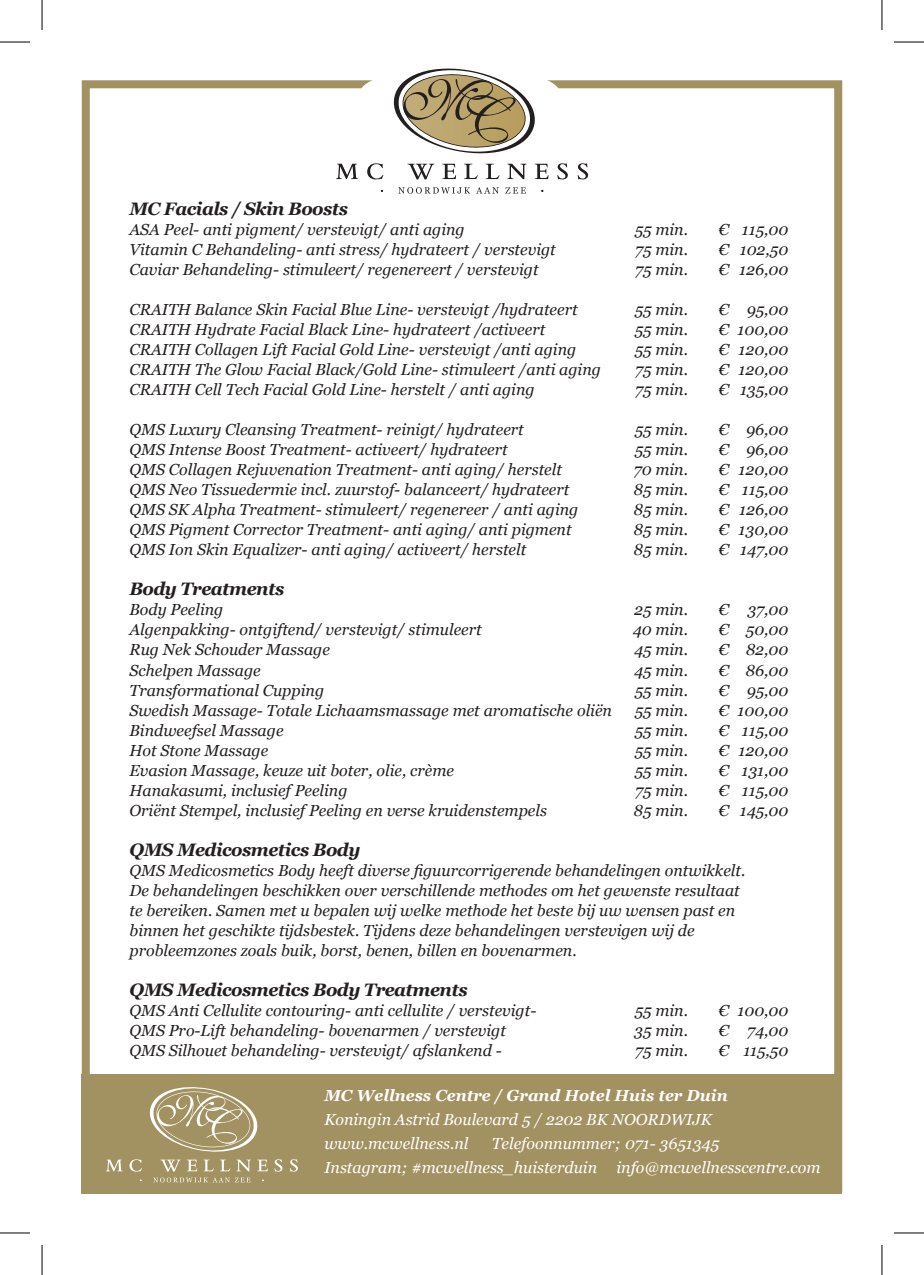
<style>
.page{position:relative;width:924px;height:1275px;background:#fff}
.page>*{position:absolute;margin:0;border:0;box-sizing:border-box;transform-origin:0 0}
.t1{font:italic 700 18px "Georgia";letter-spacing:-.03em;color:#231f20}
.t2{font:italic 16px/20px "Georgia";color:#231f20}
.t3{font:italic 16px/24px "Georgia";color:#fff}
.t4{font:italic 700 16px "Georgia";color:#fff}
</style>
<div class="page">
<div style="left:82px;top:80px;width:759px;height:1111px;border:8px solid #a29161"></div>
<div style="left:360px;top:67px;width:199px;height:55px;background:#fff;border-radius:50%"></div>
<svg style="left:380px;top:187px;width:163px;height:7px"></svg>
<svg style="left:393px;top:68px;width:142px;height:86px"></svg>
<svg style="left:336px;top:164px;width:22px;height:15px"></svg>
<svg style="left:367px;top:163px;width:16px;height:16px"></svg>
<svg style="left:407px;top:164px;width:27px;height:15px"></svg>
<svg style="left:442px;top:164px;width:14px;height:15px"></svg>
<svg style="left:464px;top:164px;width:14px;height:15px"></svg>
<svg style="left:485px;top:164px;width:14px;height:15px"></svg>
<svg style="left:507px;top:164px;width:19px;height:15px"></svg>
<svg style="left:534px;top:164px;width:14px;height:15px"></svg>
<svg style="left:557px;top:163px;width:10px;height:16px"></svg>
<svg style="left:577px;top:163px;width:11px;height:16px"></svg>
<div style="left:82px;top:1074px;width:759px;height:119px;background:#a29161"></div>
<svg style="left:140px;top:1177px;width:124px;height:5px"></svg>
<svg style="left:106px;top:1159px;width:17px;height:12px"></svg>
<svg style="left:129px;top:1087px;width:138px;height:84px"></svg>
<svg style="left:274px;top:1159px;width:8px;height:12px"></svg>
<svg style="left:290px;top:1159px;width:8px;height:12px"></svg>
<hr style="left:0;top:42px;width:30px;height:1px;background:#000">
<hr style="left:893px;top:42px;width:30px;height:1px;background:#000">
<hr style="left:0;top:1232px;width:30px;height:1px;background:#000">
<hr style="left:893px;top:1232px;width:30px;height:1px;background:#000">
<hr style="left:42px;top:0;width:1px;height:30px;background:#000">
<hr style="left:42px;top:1245px;width:1px;height:30px;background:#000">
<hr style="left:881px;top:0;width:1px;height:30px;background:#000">
<hr style="left:881px;top:1245px;width:1px;height:30px;background:#000">
<p class="t1" style="left:129px;top:196px;width:220px">MC Facials / Skin Boosts</p>
<p class="t2" style="left:129px;top:219px;width:336px">ASA Peel- anti pigment/ verstevigt/ anti aging</p>
<p class="t2" style="left:634px;top:219px;width:55px">55 min.</p>
<p class="t2" style="left:718px;top:219px;width:71px">€ 115,00</p>
<p class="t2" style="left:129px;top:239px;width:427px">Vitamin C Behandeling- anti stress/ hydrateert / verstevigt</p>
<p class="t2" style="left:635px;top:239px;width:54px">75 min.</p>
<p class="t2" style="left:718px;top:239px;width:71px">€ 102,50</p>
<p class="t2" style="left:129px;top:259px;width:410px">Caviar Behandeling- stimuleert/ regenereert / verstevigt</p>
<p class="t2" style="left:635px;top:259px;width:54px">75 min.</p>
<p class="t2" style="left:718px;top:259px;width:71px">€ 126,00</p>
<p class="t2" style="left:129px;top:299px;width:449px">CRAITH Balance Skin Facial Blue Line- verstevigt /hydrateert</p>
<p class="t2" style="left:634px;top:299px;width:55px">55 min.</p>
<p class="t2" style="left:718px;top:299px;width:71px">€ 95,00</p>
<p class="t2" style="left:129px;top:319px;width:417px">CRAITH Hydrate Facial Black Line- hydrateert /activeert</p>
<p class="t2" style="left:634px;top:319px;width:55px">55 min.</p>
<p class="t2" style="left:718px;top:319px;width:71px">€ 100,00</p>
<p class="t2" style="left:129px;top:339px;width:448px">CRAITH Collagen Lift Facial Gold Line- verstevigt /anti aging</p>
<p class="t2" style="left:634px;top:339px;width:55px">55 min.</p>
<p class="t2" style="left:718px;top:339px;width:71px">€ 120,00</p>
<p class="t2" style="left:129px;top:359px;width:473px">CRAITH The Glow Facial Black/Gold Line- stimuleert /anti aging</p>
<p class="t2" style="left:635px;top:359px;width:54px">75 min.</p>
<p class="t2" style="left:718px;top:359px;width:71px">€ 120,00</p>
<p class="t2" style="left:129px;top:379px;width:406px">CRAITH Cell Tech Facial Gold Line- herstelt / anti aging</p>
<p class="t2" style="left:635px;top:379px;width:54px">75 min.</p>
<p class="t2" style="left:718px;top:379px;width:71px">€ 135,00</p>
<p class="t2" style="left:129px;top:419px;width:395px">QMS Luxury Cleansing Treatment- reinigt/ hydrateert</p>
<p class="t2" style="left:634px;top:419px;width:55px">55 min.</p>
<p class="t2" style="left:718px;top:419px;width:71px">€ 96,00</p>
<p class="t2" style="left:129px;top:439px;width:379px">QMS Intense Boost Treatment- activeert/ hydrateert</p>
<p class="t2" style="left:634px;top:439px;width:55px">55 min.</p>
<p class="t2" style="left:718px;top:439px;width:71px">€ 96,00</p>
<p class="t2" style="left:129px;top:459px;width:433px">QMS Collagen Rejuvenation Treatment- anti aging/ herstelt</p>
<p class="t2" style="left:633px;top:459px;width:56px">70 min.</p>
<p class="t2" style="left:718px;top:459px;width:71px">€ 120,00</p>
<p class="t2" style="left:129px;top:479px;width:441px">QMS Neo Tissuedermie incl. zuurstof- balanceert/ hydrateert</p>
<p class="t2" style="left:633px;top:479px;width:56px">85 min.</p>
<p class="t2" style="left:718px;top:479px;width:71px">€ 115,00</p>
<p class="t2" style="left:129px;top:499px;width:450px">QMS SK Alpha Treatment- stimuleert/ regenereer / anti aging</p>
<p class="t2" style="left:633px;top:499px;width:56px">85 min.</p>
<p class="t2" style="left:718px;top:499px;width:71px">€ 126,00</p>
<p class="t2" style="left:129px;top:519px;width:443px">QMS Pigment Corrector Treatment- anti aging/ anti pigment</p>
<p class="t2" style="left:633px;top:519px;width:56px">85 min.</p>
<p class="t2" style="left:718px;top:519px;width:71px">€ 130,00</p>
<p class="t2" style="left:129px;top:539px;width:398px">QMS Ion Skin Equalizer- anti aging/ activeert/ herstelt</p>
<p class="t2" style="left:633px;top:539px;width:56px">85 min.</p>
<p class="t2" style="left:718px;top:539px;width:71px">€ 147,00</p>
<p class="t1" style="left:129px;top:576px;width:156px">Body Treatments</p>
<p class="t2" style="left:129px;top:599px;width:95px">Body Peeling</p>
<p class="t2" style="left:634px;top:599px;width:55px">25 min.</p>
<p class="t2" style="left:718px;top:599px;width:71px">€ 37,00</p>
<p class="t2" style="left:129px;top:619px;width:353px">Algenpakking- ontgiftend/ verstevigt/ stimuleert</p>
<p class="t2" style="left:632px;top:619px;width:57px">40 min.</p>
<p class="t2" style="left:718px;top:619px;width:71px">€ 50,00</p>
<p class="t2" style="left:129px;top:639px;width:202px">Rug Nek Schouder Massage</p>
<p class="t2" style="left:633px;top:639px;width:55px">45 min.</p>
<p class="t2" style="left:718px;top:639px;width:71px">€ 82,00</p>
<p class="t2" style="left:129px;top:659px;width:133px">Schelpen Massage</p>
<p class="t2" style="left:633px;top:659px;width:55px">45 min.</p>
<p class="t2" style="left:718px;top:659px;width:71px">€ 86,00</p>
<p class="t2" style="left:129px;top:679px;width:196px">Transformational Cupping</p>
<p class="t2" style="left:634px;top:679px;width:55px">55 min.</p>
<p class="t2" style="left:718px;top:679px;width:71px">€ 95,00</p>
<p class="t2" style="left:129px;top:699px;width:484px">Swedish Massage- Totale Lichaamsmassage met aromatische oliën</p>
<p class="t2" style="left:634px;top:699px;width:55px">55 min.</p>
<p class="t2" style="left:718px;top:699px;width:71px">€ 100,00</p>
<p class="t2" style="left:129px;top:719px;width:155px">Bindweefsel Massage</p>
<p class="t2" style="left:634px;top:719px;width:55px">55 min.</p>
<p class="t2" style="left:718px;top:719px;width:71px">€ 115,00</p>
<p class="t2" style="left:129px;top:739px;width:140px">Hot Stone Massage</p>
<p class="t2" style="left:634px;top:739px;width:55px">55 min.</p>
<p class="t2" style="left:718px;top:739px;width:71px">€ 120,00</p>
<p class="t2" style="left:129px;top:759px;width:326px">Evasion Massage, keuze uit boter, olie, crème</p>
<p class="t2" style="left:634px;top:759px;width:55px">55 min.</p>
<p class="t2" style="left:718px;top:759px;width:71px">€ 131,00</p>
<p class="t2" style="left:129px;top:779px;width:219px">Hanakasumi, inclusief Peeling</p>
<p class="t2" style="left:635px;top:779px;width:54px">75 min.</p>
<p class="t2" style="left:718px;top:779px;width:71px">€ 115,00</p>
<p class="t2" style="left:129px;top:799px;width:419px">Oriënt Stempel, inclusief Peeling en verse kruidenstempels</p>
<p class="t2" style="left:633px;top:799px;width:56px">85 min.</p>
<p class="t2" style="left:718px;top:799px;width:71px">€ 145,00</p>
<p class="t1" style="left:129px;top:836px;width:232px">QMS Medicosmetics Body</p>
<p class="t2" style="left:129px;top:859px;width:617px">QMS Medicosmetics Body heeft diverse figuurcorrigerende behandelingen ontwikkelt.<br>De behandelingen beschikken over verschillende methodes om het gewenste resultaat te bereiken. Samen met u bepalen wij welke methode het beste bij uw wensen past en binnen het geschikte tijdsbestek. Tijdens deze behandelingen verstevigen wij de probleemzones zoals buik, borst, benen, billen en bovenarmen.</p>
<p class="t1" style="left:129px;top:976px;width:339px">QMS Medicosmetics Body Treatments</p>
<p class="t2" style="left:129px;top:999px;width:408px">QMS Anti Cellulite contouring- anti cellulite / verstevigt-</p>
<p class="t2" style="left:634px;top:999px;width:55px">55 min.</p>
<p class="t2" style="left:718px;top:999px;width:71px">€ 100,00</p>
<p class="t2" style="left:129px;top:1019px;width:378px">QMS Pro-Lift behandeling- bovenarmen / verstevigt</p>
<p class="t2" style="left:634px;top:1019px;width:55px">35 min.</p>
<p class="t2" style="left:718px;top:1019px;width:71px">€ 74,00</p>
<p class="t2" style="left:129px;top:1039px;width:373px">QMS Silhouet behandeling- verstevigt/ afslankend -</p>
<p class="t2" style="left:635px;top:1039px;width:54px">75 min.</p>
<p class="t2" style="left:718px;top:1039px;width:71px">€ 115,50</p>
<p class="t4" style="left:324px;top:1083px;width:405px">MC Wellness Centre / Grand Hotel Huis ter Duin</p>
<p class="t3" style="left:324px;top:1107px;width:389px">Koningin Astrid Boulevard 5 / 2202 BK NOORDWIJK www.mcwellness.nl</p>
<p class="t3" style="left:324px;top:1131px;width:497px;text-indent:167px">Telefoonnummer; 071- 3651345<br>Instagram; #mcwellness_huisterduin info@mcwellnesscentre.com</p>
</div>
